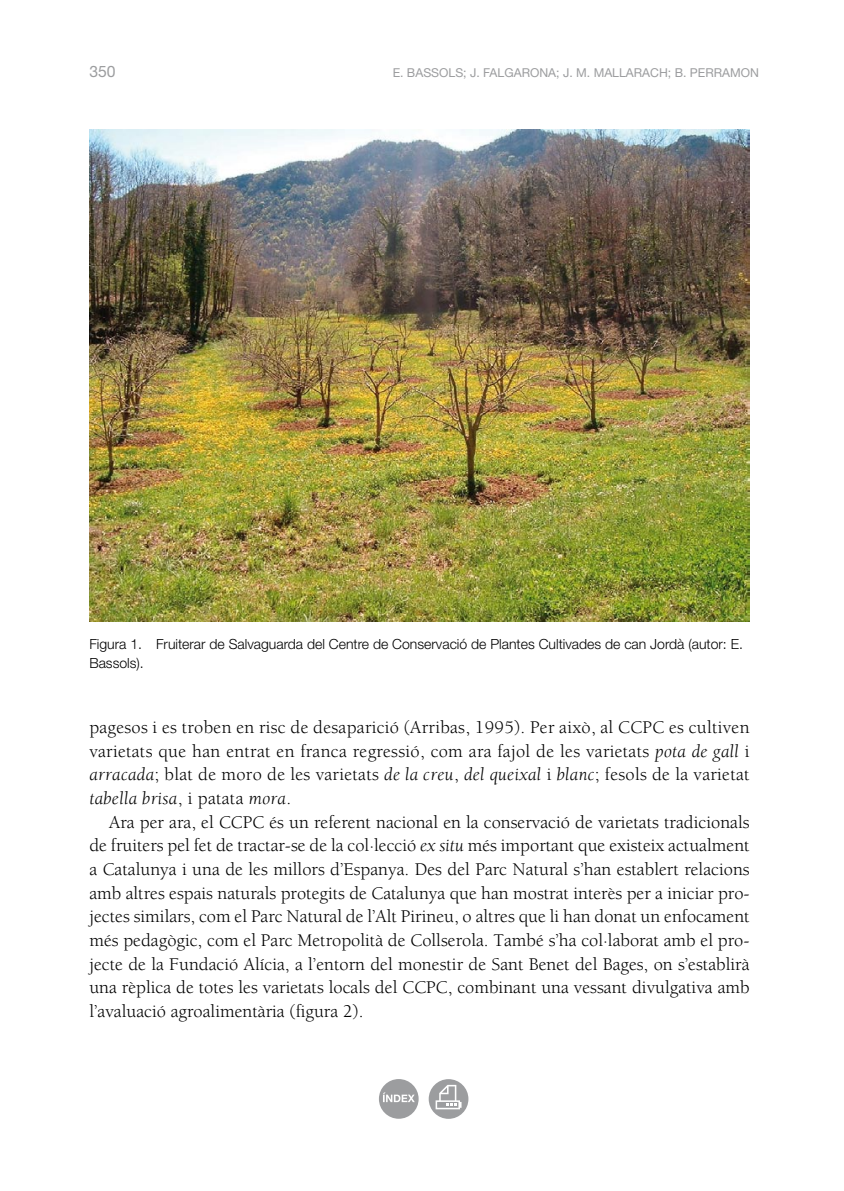
<style>
.page{position:relative;width:844px;height:1191px;background:#fff}
.page>*{position:absolute;margin:0;border:0;box-sizing:border-box;transform-origin:0 0}
.t1{font:18.38px/23.6px "Berkeley";letter-spacing:.005em;color:#000;text-align:justify}
.t2{font:15.75px "Helvetica Neue";color:#9c9d9f}
.t3{font:300 14px/19.2px "Helvetica Neue";color:#000}
.t4{font:12.25px "Helvetica Neue";color:#9c9d9f}
.s1{font-style:italic}
</style>
<div class="page">
<div style="left:379px;top:1079px;width:39px;height:39px;background:#9c9d9f;border-radius:50%"></div>
<svg style="left:383px;top:1092px;width:31px;height:10px"></svg>
<div style="left:428px;top:1079px;width:40px;height:39px;background:#9c9d9f;border-radius:50%"></div>
<svg style="left:435px;top:1084px;width:26px;height:25px"></svg>
<img style="left:89px;top:129px;width:660px;height:493px">
<p class="t2" style="left:89px;top:62px;width:28px">350</p>
<p class="t4" style="left:392px;top:65px;width:23px">E . BASS</p>
<p class="t4" style="left:439px;top:65px;width:75px">OLS; J. FALGAR</p>
<p class="t4" style="left:530px;top:65px;width:105px">ONA; J. M. MALLARACH</p>
<p class="t4" style="left:667px;top:65px;width:32px">; B. PERRAM</p>
<p class="t4" style="left:740px;top:65px;width:18px">ON</p>
<p class="t3" style="left:89px;top:633px;width:655px">Figura 1. Fruiterar de Salvaguarda del Centre de Conservació de Plantes Cultivades de can Jordà (autor: E.<br>Bassols).</p>
<p class="t1" style="left:89px;top:716px;width:661px">pagesos i es troben en risc de desaparició (Arribas, 1995). Per això, al CCPC es cultiven varietats que han entrat en franca regressió, com ara fajol de les varietats <span class="s1">pota de gall</span> i <span class="s1">arracada</span>; blat de moro de les varietats <span class="s1">de la creu</span>, <span class="s1">del queixal</span> i <span class="s1">blanc</span>; fesols de la varietat <span class="s1">tabella brisa</span>, i patata <span class="s1">mora</span>.</p>
<p class="t1" style="left:89px;top:810px;width:661px;text-indent:20px">Ara per ara, el CCPC és un referent nacional en la conservació de varietats tradicionals de fruiters pel fet de tractar-se de la col·lecció <span class="s1">ex situ</span> més important que existeix actualment a Catalunya i una de les millors d’Espanya. Des del Parc Natural s’han establert relacions amb altres espais naturals protegits de Catalunya que han mostrat interès per a iniciar pro&shy;jectes similars, com el Parc Natural de l’Alt Pirineu, o altres que li han donat un enfocament més pedagògic, com el Parc Metropolità de Collserola. També s’ha col·laborat amb el pro&shy;jecte de la Fundació Alícia, a l’entorn del monestir de Sant Benet del Bages, on s’establirà una rèplica de totes les varietats locals del CCPC, combinant una vessant divulgativa amb l’avaluació agroalimentària (figura 2).</p>
</div>
